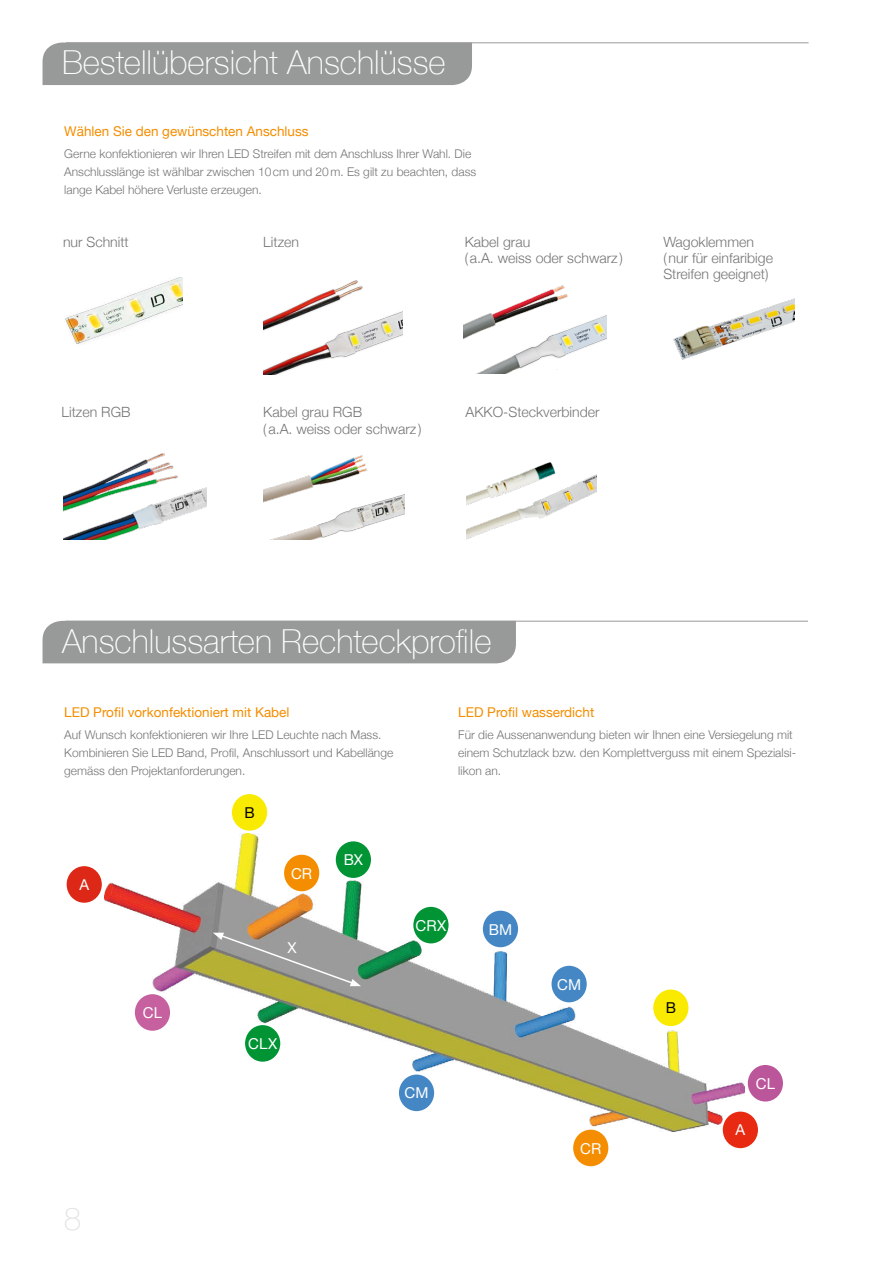
<style>
.page{position:relative;width:893px;height:1263px;background:#fff}
.page>*{position:absolute;margin:0;border:0;box-sizing:border-box;transform-origin:0 0}
.t1{font:100 33px "Helvetica Neue";color:#fff}
.t2{font:100 31.5px "Helvetica Neue";color:#e2e3e3}
.t3{font:15px "Helvetica Neue";color:#fff}
.t4{font:15px "Helvetica Neue";color:#000}
.t5{font:300 14.1px/16px "Helvetica Neue";color:#747575}
.t6{font:13.5px "Helvetica Neue";color:#f48e00}
.t7{font:300 12px/18px "Helvetica Neue";color:#747575}
</style>
<div class="page">
<img style="left:104px;top:833px;width:640px;height:298px">
<div style="left:413px;top:907px;width:36px;height:36px;background:#009435;border-radius:50%"></div>
<div style="left:67px;top:866px;width:35px;height:37px;background:#de2817;border-radius:50%"></div>
<div style="left:232px;top:794px;width:35px;height:37px;background:#f8ea00;border-radius:50%"></div>
<div style="left:336px;top:841px;width:35px;height:37px;background:#009435;border-radius:50%"></div>
<div style="left:284px;top:855px;width:35px;height:36px;background:#f48d00;border-radius:50%"></div>
<div style="left:483px;top:911px;width:35px;height:36px;background:#4587c5;border-radius:50%"></div>
<div style="left:552px;top:966px;width:35px;height:36px;background:#4587c5;border-radius:50%"></div>
<div style="left:653px;top:989px;width:35px;height:37px;background:#f9ea00;border-radius:50%"></div>
<div style="left:748px;top:1065px;width:35px;height:36px;background:#bc569b;border-radius:50%"></div>
<div style="left:723px;top:1111px;width:35px;height:37px;background:#e82a13;border-radius:50%"></div>
<div style="left:573px;top:1130px;width:35px;height:36px;background:#f48d00;border-radius:50%"></div>
<div style="left:399px;top:1074px;width:35px;height:37px;background:#4587c5;border-radius:50%"></div>
<div style="left:245px;top:1025px;width:35px;height:37px;background:#009435;border-radius:50%"></div>
<div style="left:135px;top:994px;width:35px;height:37px;background:#c6609f;border-radius:50%"></div>
<svg style="left:213px;top:933px;width:148px;height:53px"></svg>
<img style="left:263px;top:455px;width:142px;height:84px">
<img style="left:464px;top:285px;width:142px;height:89px">
<img style="left:64px;top:453px;width:142px;height:86px">
<img style="left:263px;top:280px;width:139px;height:94px">
<img style="left:65px;top:277px;width:117px;height:67px">
<img style="left:673px;top:298px;width:121px;height:62px">
<img style="left:467px;top:462px;width:129px;height:77px">
<hr style="left:65px;top:621px;width:743px;height:1px;background:#989a9a">
<hr style="left:66px;top:43px;width:743px;height:1px;background:#989a9a">
<div style="left:43px;top:43px;width:429px;height:42px;background:#989a9a"></div>
<div style="left:43px;top:621px;width:473px;height:42px;background:#989a9a"></div>
<h1 class="t1" style="left:62px;top:43px;width:385px">Bestellübersicht Anschlüsse</h1>
<p class="t6" style="left:64px;top:123px;width:246px">Wählen Sie den gewünschten Anschluss</p>
<p class="t7" style="left:64px;top:145px;width:413px">Gerne konfektionieren wir Ihren LED Streifen mit dem Anschluss Ihrer Wahl. Die<br>Anschlusslänge ist wählbar zwischen 10cm und 20m. Es gilt zu beachten, dass lange Kabel höhere Verluste erzeugen.</p>
<p class="t5" style="left:63px;top:233px;width:67px">nur Schnitt</p>
<p class="t5" style="left:263px;top:233px;width:37px">Litzen</p>
<p class="t5" style="left:465px;top:233px;width:160px">Kabel grau<br>(a.A. weiss oder schwarz )</p>
<p class="t5" style="left:663px;top:233px;width:111px">Wagoklemmen (nur für einfaribige<br>Streifen geeignet)</p>
<p class="t5" style="left:62px;top:404px;width:70px">Litzen RGB</p>
<p class="t5" style="left:263px;top:404px;width:100px">Kabel grau RGB</p>
<p class="t5" style="left:466px;top:404px;width:136px">AKKO-Steckverbinder</p>
<p class="t5" style="left:263px;top:420px;width:160px">(a.A. weiss oder schwarz )</p>
<h1 class="t1" style="left:62px;top:621px;width:431px">Anschlussarten Rechteckprofile</h1>
<p class="t6" style="left:64px;top:704px;width:227px">LED Profil vorkonfektioniert mit Kabel</p>
<p class="t7" style="left:64px;top:726px;width:330px">Auf Wunsch konfektionieren wir Ihre LED Leuchte nach Mass.<br>Kombinieren Sie LED Band, Profil, Anschlussort und Kabellänge gemäss den Projektanforderungen.</p>
<p class="t4" style="left:244px;top:804px;width:12px">B</p>
<p class="t6" style="left:458px;top:704px;width:137px">LED Profil wasserdicht</p>
<p class="t7" style="left:458px;top:726px;width:339px">Für die Aussenanwendung bieten wir Ihnen eine Versiegelung mit einem Schutzlack bzw. den Komplettverguss mit einem Spezialsi&shy;likon an.</p>
<p class="t3" style="left:79px;top:876px;width:11px">A</p>
<p class="t3" style="left:143px;top:1004px;width:21px">CL</p>
<p class="t3" style="left:291px;top:864px;width:23px">CR</p>
<p class="t3" style="left:288px;top:938px;width:11px">X</p>
<p class="t3" style="left:344px;top:851px;width:21px">BX</p>
<p class="t3" style="left:248px;top:1035px;width:30px">CLX</p>
<p class="t3" style="left:416px;top:916px;width:32px">CRX</p>
<p class="t3" style="left:405px;top:1084px;width:25px">CM</p>
<p class="t3" style="left:489px;top:920px;width:25px">BM</p>
<p class="t3" style="left:557px;top:975px;width:25px">CM</p>
<p class="t3" style="left:580px;top:1139px;width:23px">CR</p>
<p class="t4" style="left:666px;top:999px;width:12px">B</p>
<p class="t3" style="left:756px;top:1074px;width:21px">CL</p>
<p class="t3" style="left:735px;top:1121px;width:11px">A</p>
<h2 class="t2" style="left:64px;top:1199px;width:19px">8</h2>
</div>
